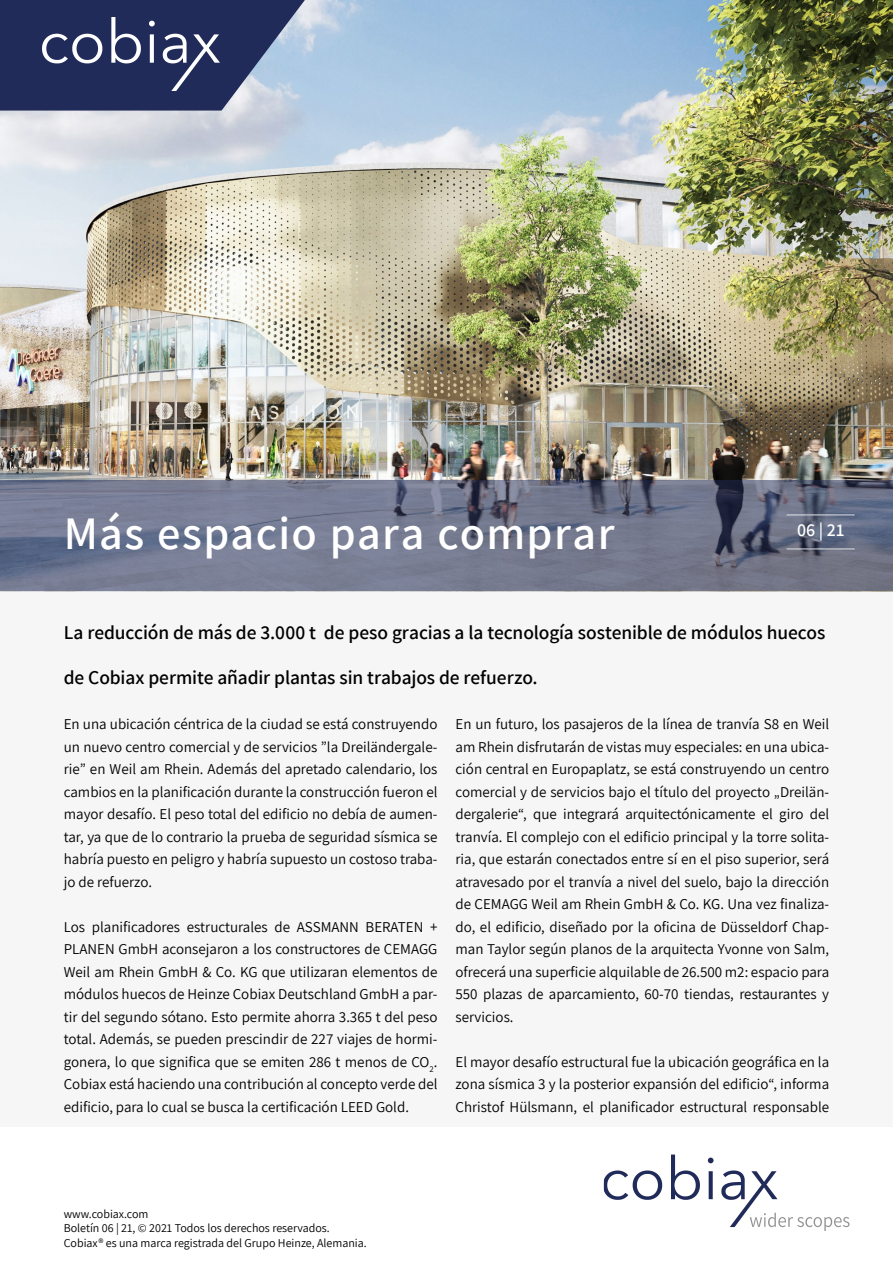
<style>
.page{position:relative;width:893px;height:1263px;background:#fff}
.page>*{position:absolute;margin:0;border:0;box-sizing:border-box;transform-origin:0 0}
.t1{font:600 46.5px "Assistant";letter-spacing:.025em;color:#fff}
.t2{font:600 19.5px "Assistant";letter-spacing:-.005em;color:#000}
.t3{font:600 18px "Assistant";color:#fff}
.t4{font:15px/22.5px "Assistant";color:#000;text-align:justify}
.t5{font:12px/14.4px "Assistant";color:#000}
</style>
<div class="page">
<img style="left:604px;top:1154px;width:245px;height:76px">
<div style="left:0;top:0;width:893px;height:1127px;background:#f6f6f6"></div>
<img style="left:0;top:0;width:893px;height:480px">
<svg style="left:0;top:480px;width:893px;height:111px;background:#6f758b"></svg>
<svg style="left:0;top:0;width:305px;height:111px;background:#455078"></svg>
<img style="left:43px;top:17px;width:176px;height:73px">
<hr style="left:787px;top:514px;width:68px;height:1px;background:#dee1e3">
<hr style="left:787px;top:549px;width:68px;height:1px;background:#dee1e3">
<h1 class="t1" style="left:64px;top:502px;width:552px">Más espacio para comprar</h1>
<p class="t3" style="left:797px;top:518px;width:49px">06 | 21</p>
<h2 class="t2" style="left:64px;top:619px;width:763px">La reducción de más de 3.000 t de peso gracias a la tecnología sostenible de módulos huecos</h2>
<h2 class="t2" style="left:64px;top:664px;width:475px">de Cobiax permite añadir plantas sin trabajos de refuerzo.</h2>
<p class="t4" style="left:64px;top:712px;width:375px">En una ubicación céntrica de la ciudad se está construyendo un nuevo centro comercial y de servicios ”la Dreiländergale&shy;rie” en Weil am Rhein. Además del apretado calendario, los cambios en la planificación durante la construcción fueron el mayor desafío. El peso total del edificio no debía de aumen&shy;tar, ya que de lo contrario la prueba de seguridad sísmica se habría puesto en peligro y habría supuesto un costoso traba&shy;jo de refuerzo.</p>
<p class="t4" style="left:64px;top:915px;width:375px">Los planificadores estructurales de ASSMANN BERATEN + PLANEN GmbH aconsejaron a los constructores de CEMAGG Weil am Rhein GmbH &amp; Co. KG que utilizaran elementos de módulos huecos de Heinze Cobiax Deutschland GmbH a par&shy;tir del segundo sótano. Esto permite ahorra 3.365 t del peso total. Además, se pueden prescindir de 227 viajes de hormi&shy;gonera, lo que significa que se emiten 286 t menos de CO<sub>2</sub>.<br>Cobiax está haciendo una contribución al concepto verde del edificio, para lo cual se busca la certificación LEED Gold.</p>
<p class="t4" style="left:455px;top:712px;width:375px">En un futuro, los pasajeros de la línea de tranvía S8 en Weil am Rhein disfrutarán de vistas muy especiales: en una ubica&shy;ción central en Europaplatz, se está construyendo un centro comercial y de servicios bajo el título del proyecto „Dreilän&shy;dergalerie“, que integrará arquitectónicamente el giro del tranvía. El complejo con el edificio principal y la torre solita&shy;ria, que estarán conectados entre sí en el piso superior, será atravesado por el tranvía a nivel del suelo, bajo la dirección de CEMAGG Weil am Rhein GmbH &amp; Co. KG. Una vez finaliza&shy;do, el edificio, diseñado por la oficina de Düsseldorf Chap&shy;man Taylor según planos de la arquitecta Yvonne von Salm, ofrecerá una superficie alquilable de 26.500 m2: espacio para 550 plazas de aparcamiento, 60-70 tiendas, restaurantes y servicios.</p>
<p class="t4" style="left:455px;top:1050px;width:375px">El mayor desafío estructural fue la ubicación geográfica en la zona sísmica 3 y la posterior expansión del edificio“, informa Christof Hülsmann, el planificador estructural responsable</p>
<p class="t5" style="left:64px;top:1206px;width:304px">www.cobiax.com<br>Boletín 06 | 21, © 2021 Todos los derechos reservados.<br>Cobiax® es una marca registrada del Grupo Heinze, Alemania.</p>
</div>
